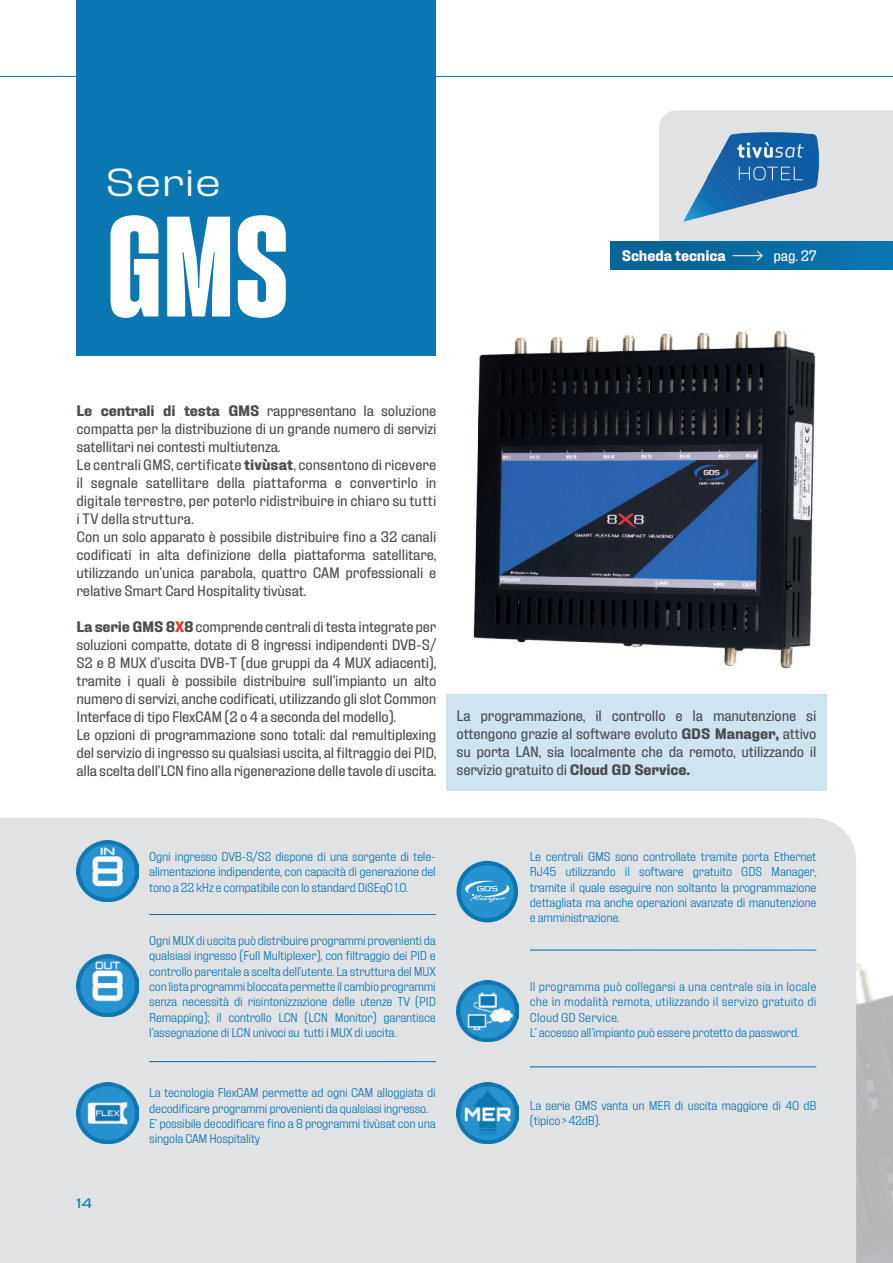
<style>
.page{position:relative;width:893px;height:1263px;background:#fff}
.page>*{position:absolute;margin:0;border:0;box-sizing:border-box;transform-origin:0 0}
.t1{font:700 condensed 141px "Fixture";color:#fff}
.t2{font:300 expanded 39px "Fixture";color:#fff}
.t3{font:15px/18px "Fixture";letter-spacing:-.01em;color:#4b4c4d}
.t4{font:700 15px "Fixture";letter-spacing:-.01em;color:#fff}
.t5{font:15px "Fixture";color:#fff}
.t6{font:expanded 13.5px "Fixture";color:#0a77b2}
.t7{font:300 12.75px/15.3px "Fixture";letter-spacing:-.015em;color:#0a77b2;text-align:justify}
.t8{font:300 12.75px/15.3px "Fixture";letter-spacing:.01em;color:#0a77b2}
.s1{font-weight:700}
.s2{font-weight:700;color:#ef342a}
</style>
<div class="page">
<hr style="left:0;top:76px;width:893px;height:1px;background:#0a77b2">
<div style="left:447px;top:694px;width:380px;height:96px;background:#cee4ef"></div>
<img style="left:856px;top:963px;width:37px;height:300px">
<div style="left:0;top:818px;width:856px;height:445px;background:#e1e2e4"></div>
<img style="left:473px;top:331px;width:343px;height:338px">
<img style="left:77px;top:840px;width:61px;height:62px">
<img style="left:77px;top:955px;width:61px;height:61px">
<img style="left:77px;top:1082px;width:61px;height:62px">
<img style="left:457px;top:980px;width:61px;height:62px">
<div style="left:457px;top:861px;width:61px;height:61px;background:#0b77b1;border-radius:50%"></div>
<div style="left:461px;top:865px;width:53px;height:53px;background:#2692d0;border-radius:50%"></div>
<svg style="left:465px;top:881px;width:45px;height:21px"></svg>
<img style="left:457px;top:1082px;width:61px;height:62px">
<hr style="left:530px;top:1066px;width:286px;height:1px;background:#fff">
<hr style="left:530px;top:950px;width:286px;height:1px;background:#fff">
<hr style="left:149px;top:914px;width:287px;height:1px;background:#fff">
<hr style="left:149px;top:1061px;width:287px;height:1px;background:#fff">
<div style="left:77px;top:0;width:359px;height:355px;background:#0a77b2"></div>
<div style="left:611px;top:242px;width:282px;height:28px;background:linear-gradient(to right,#096090,#0a76b0)"></div>
<svg style="left:659px;top:110px;width:234px;height:152px;background:#adc6d4"></svg>
<img style="left:677px;top:126px;width:149px;height:102px">
<h2 class="t2" style="left:105px;top:158px;width:118px">Serie</h2>
<h1 class="t1" style="left:105px;top:178px;width:187px">GMS</h1>
<p class="t4" style="left:622px;top:247px;width:105px">Scheda tecnica</p>
<p class="t5" style="left:773px;top:247px;width:44px">pag. 27</p>
<p class="t3" style="left:77px;top:401px;width:361px"><span class="s1">Le centrali di testa GMS</span> rappresentano la soluzione compatta per la distribuzione di un grande numero di servizi satellitari nei contesti multiutenza.<br>Le centrali GMS, certificate <span class="s1">tivùsat</span>, consentono di ricevere il segnale satellitare della piattaforma e convertirlo in digitale terrestre, per poterlo ridistribuire in chiaro su tutti i TV della struttura.<br>Con un solo apparato è possibile distribuire fino a 32 canali codificati in alta definizione della piattaforma satellitare, utilizzando un’unica parabola, quattro CAM professionali e relative Smart Card Hospitality tivùsat.</p>
<p class="t3" style="left:77px;top:617px;width:361px"><span class="s1">La serie GMS 8</span><span class="s2">X</span><span class="s1">8</span> comprende centrali di testa integrate per soluzioni compatte, dotate di 8 ingressi indipendenti DVB-S/ S2 e 8 MUX d’uscita DVB-T (due gruppi da 4 MUX adiacenti), tramite i quali è possibile distribuire sull’impianto un alto numero di servizi, anche codificati, utilizzando gli slot Common Interface di tipo FlexCAM (2 o 4 a seconda del modello).<br>Le opzioni di programmazione sono totali: dal remultiplexing del servizio di ingresso su qualsiasi uscita, al filtraggio dei PID, alla scelta dell’LCN fino alla rigenerazione delle tavole di uscita.</p>
<p class="t3" style="left:457px;top:706px;width:361px;text-align:justify">La programmazione, il controllo e la manutenzione si ottengono grazie al software evoluto <span class="s1">GDS Manager,</span> attivo su porta LAN, sia localmente che da remoto, utilizzando il servizio gratuito di <span class="s1">Cloud GD Service.</span></p>
<p class="t7" style="left:149px;top:849px;width:288px">Ogni ingresso DVB-S/S2 dispone di una sorgente di tele&shy;alimentazione indipendente, con capacità di generazione del tono a 22 kHz e compatibile con lo standard DiSEqC 1.0.</p>
<p class="t7" style="left:530px;top:849px;width:288px">Le centrali GMS sono controllate tramite porta Ethernet RJ45 utilizzando il software gratuito GDS Manager, tramite il quale eseguire non soltanto la programmazione dettagliata ma anche operazioni avanzate di manutenzione e amministrazione.</p>
<p class="t6" style="left:77px;top:1194px;width:17px">14</p>
<p class="t7" style="left:149px;top:933px;width:288px">Ogni MUX di uscita può distribuire programmi provenienti da qualsiasi ingresso (Full Multiplexer), con filtraggio dei PID e controllo parentale a scelta dell’utente. La struttura del MUX con lista programmi bloccata permette il cambio programmi senza necessità di risintonizzazione delle utenze TV (PID Remapping); il controllo LCN (LCN Monitor) garantisce l’assegnazione di LCN univoci su tutti i MUX di uscita.</p>
<p class="t7" style="left:149px;top:1085px;width:288px;text-align:left">La tecnologia FlexCAM permette ad ogni CAM alloggiata di decodificare programmi provenienti da qualsiasi ingresso.<br>E’ possibile decodificare fino a 8 programmi tivùsat con una singola CAM Hospitality</p>
<p class="t8" style="left:530px;top:978px;width:288px">Il programma può collegarsi a una centrale sia in locale che in modalità remota, utilizzando il servizo gratuito di Cloud GD Service.<br>L’ accesso all’impianto può essere protetto da password.</p>
<p class="t7" style="left:530px;top:1098px;width:288px">La serie GMS vanta un MER di uscita maggiore di 40 dB (tipico &gt; 42dB).</p>
</div>
